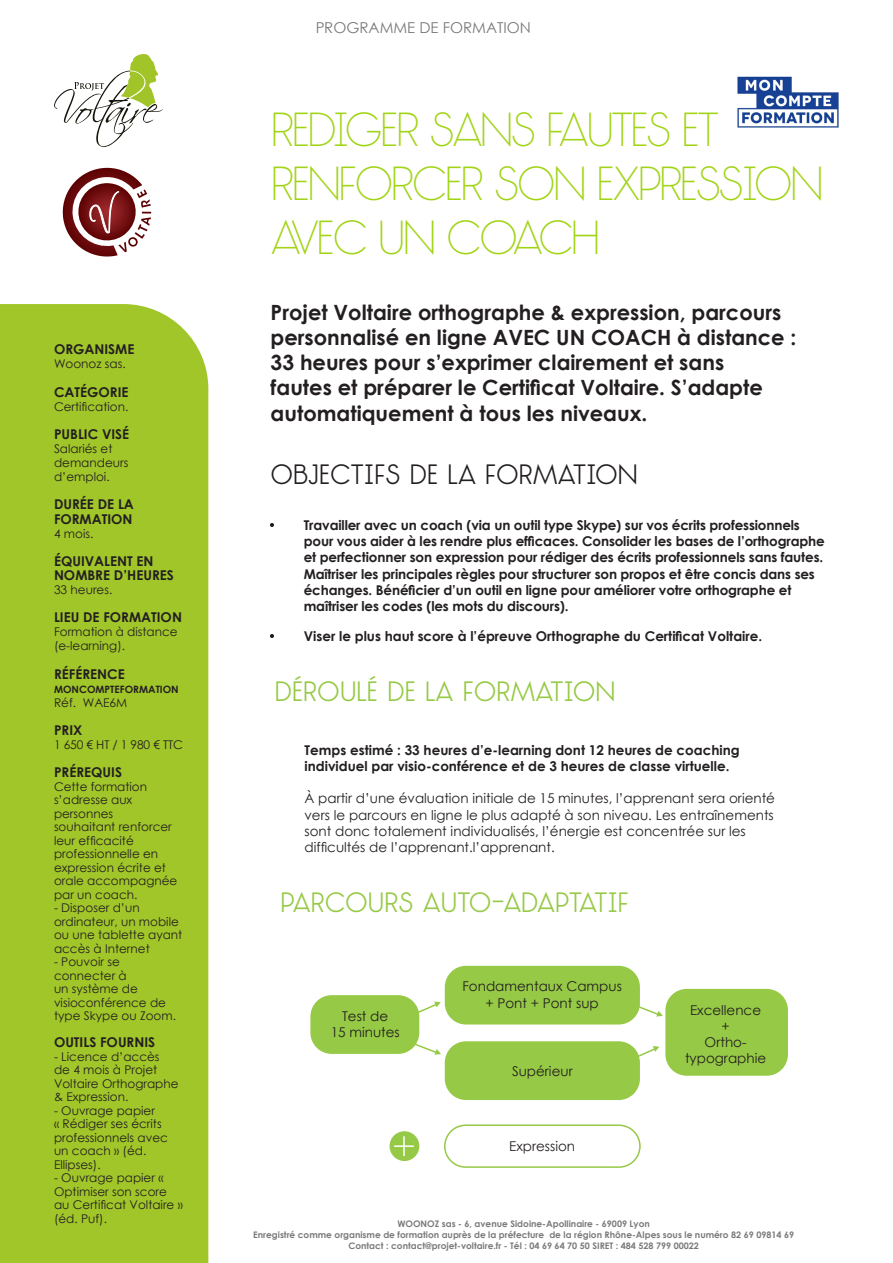
<style>
.page{position:relative;width:893px;height:1263px;background:#fff}
.page>*{position:absolute;margin:0;border:0;box-sizing:border-box;transform-origin:0 0}
.t1{font:100 45px/54px "TJ Evolette A";letter-spacing:-.06em;color:#a1d415}
.t2{font:300 26.4px "TJ Evolette A";color:#96c945}
.t3{font:300 26.4px "TJ Evolette A";color:#231f20}
.t4{font:700 21px/25.2px "Century Gothic";color:#231f20}
.t5{font:15px "Century Gothic";color:#231f20}
.t6{font:700 13.5px/16.2px "Century Gothic";letter-spacing:-.01em;color:#231f20}
.t7{font:13.5px/16.2px "Century Gothic";color:#231f20}
.t8{font:12px/13.5px "Century Gothic";color:#231f20}
.t9{font:700 10.2px "Century Gothic";color:#231f20}
.t10{font:700 9px/10.8px "Century Gothic";color:#231f20;text-align:center}
</style>
<div class="page">
<div style="left:0;top:304px;width:208px;height:959px;background:#a1c629"></div>
<svg style="left:54px;top:54px;width:109px;height:93px"></svg>
<svg style="left:62px;top:168px;width:89px;height:89px"></svg>
<svg style="left:270px;top:523px;width:4px;height:4px"></svg>
<svg style="left:270px;top:634px;width:4px;height:4px"></svg>
<img style="left:737px;top:76px;width:102px;height:52px">
<div style="left:310px;top:995px;width:109px;height:59px;background:#96c945;border-radius:21px"></div>
<div style="left:665px;top:989px;width:123px;height:87px;background:#96c945;border-radius:21px"></div>
<div style="left:445px;top:966px;width:195px;height:58px;background:#96c945;border-radius:21px"></div>
<div style="left:444px;top:1124px;width:197px;height:44px;border:2px solid #96c945;border-radius:21px"></div>
<div style="left:445px;top:1041px;width:195px;height:59px;background:#96c945;border-radius:21px"></div>
<svg style="left:412px;top:1001px;width:29px;height:16px"></svg>
<svg style="left:632px;top:1046px;width:27px;height:15px"></svg>
<svg style="left:411px;top:1041px;width:30px;height:14px"></svg>
<svg style="left:635px;top:1003px;width:28px;height:13px"></svg>
<div style="left:390px;top:1131px;width:29px;height:30px;background:#96c945;border-radius:50%"></div>
<hr style="left:403px;top:1136px;width:2px;height:20px;background:#fff">
<hr style="left:394px;top:1145px;width:20px;height:2px;background:#fff">
<p class="t6" style="left:54px;top:341px;width:82px">ORGANISME</p>
<p class="t8" style="left:54px;top:357px;width:73px">Woonoz sas.</p>
<p class="t6" style="left:54px;top:383px;width:76px">CATÉGORIE</p>
<p class="t8" style="left:54px;top:399px;width:76px">Certification.</p>
<p class="t6" style="left:54px;top:425px;width:77px">PUBLIC VISÉ</p>
<p class="t8" style="left:54px;top:441px;width:76px;line-height:14.1px">Salariés et demandeurs d’emploi.</p>
<p class="t6" style="left:54px;top:497px;width:81px;line-height:14.1px">DURÉE DE LA<br>FORMATION</p>
<p class="t8" style="left:54px;top:526px;width:41px">4 mois.</p>
<p class="t6" style="left:54px;top:553px;width:121px;line-height:14.1px">ÉQUIVALENT EN<br>NOMBRE D’HEURES</p>
<p class="t8" style="left:54px;top:583px;width:60px">33 heures.</p>
<p class="t6" style="left:54px;top:609px;width:129px">LIEU DE FORMATION</p>
<p class="t8" style="left:54px;top:625px;width:125px;line-height:14.1px">Formation à distance (e-learning).</p>
<p class="t6" style="left:54px;top:665px;width:72px">RÉFÉRENCE</p>
<p class="t9" style="left:54px;top:681px;width:126px">MONCOMPTEFORMATION</p>
<p class="t8" style="left:54px;top:696px;width:75px">Réf. WAE6M</p>
<p class="t6" style="left:54px;top:721px;width:30px">PRIX</p>
<p class="t8" style="left:54px;top:738px;width:130px">1 650 € HT / 1 980 € TTC</p>
<p class="t6" style="left:54px;top:763px;width:70px">PRÉREQUIS</p>
<p class="t8" style="left:54px;top:779px;width:125px">Cette formation s’adresse aux personnes souhaitant renforcer leur efficacité professionnelle en expression écrite et orale accompagnée par un coach.</p>
<p class="t8" style="left:54px;top:901px;width:130px">- Disposer d’un ordinateur, un mobile ou une tablette ayant accès à Internet</p>
<p class="t8" style="left:54px;top:955px;width:124px">- Pouvoir se connecter à<br>un système de visioconférence de type Skype ou Zoom.</p>
<p class="t6" style="left:54px;top:1033px;width:103px">OUTILS FOURNIS</p>
<p class="t8" style="left:54px;top:1049px;width:126px">- Licence d’accès de 4 mois à Projet<br>Voltaire Orthographe &amp; Expression.</p>
<p class="t8" style="left:54px;top:1103px;width:116px">- Ouvrage papier<br>« Rédiger ses écrits professionnels avec un coach » (éd.<br>Ellipses).</p>
<p class="t8" style="left:54px;top:1171px;width:130px">- Ouvrage papier «<br>Optimiser son score au Certificat Voltaire » (éd. Puf).</p>
<p class="t5" style="left:315px;top:17px;width:217px">PROGRAMME DE FORMATION</p>
<p class="t1" style="left:271px;top:103px;width:555px">REDIGER SANS FAUTES ET<br>RENFORCER SON EXPRESSION<br>AVEC UN COAC</p>
<p class="t1" style="left:571px;top:211px;width:31px">H</p>
<p class="t4" style="left:271px;top:299px;width:527px">Projet Voltaire orthographe &amp; expression, parcours personnalisé en ligne AVEC UN COACH à distance :</p>
<p class="t4" style="left:271px;top:349px;width:494px">33 heures pour s’exprimer clairement et sans fautes et préparer le Certificat Voltaire. S’adapte automatiquement à tous les niveaux.</p>
<p class="t3" style="left:271px;top:459px;width:369px">OBJECTIFS DE LA FORMATION</p>
<p class="t6" style="left:304px;top:516px;width:523px">Travailler avec un coach (via un outil type Skype) sur vos écrits professionnels pour vous aider à les rendre plus efficaces. Consolider les bases de l’orthographe et perfectionner son expression pour rédiger des écrits professionnels sans fautes.<br>Maîtriser les principales règles pour structurer son propos et être concis dans ses échanges. Bénéficier d’un outil en ligne pour améliorer votre orthographe et maîtriser les codes (les mots du discours).</p>
<p class="t6" style="left:304px;top:627px;width:460px">Viser le plus haut score à l’épreuve Orthographe du Certificat Voltaire.</p>
<p class="t2" style="left:275px;top:675px;width:238px">DÉROULÉ DE LA FORMATI</p>
<p class="t2" style="left:573px;top:675px;width:41px">ON</p>
<p class="t6" style="left:304px;top:741px;width:437px">Temps estimé : 33 heures d’e-learning dont 12 heures de coaching individuel par visio-conférence et de 3 heures de classe virtuelle.</p>
<p class="t7" style="left:304px;top:790px;width:472px">À partir d’une évaluation initiale de 15 minutes, l’apprenant sera orienté vers le parcours en ligne le plus adapté à son niveau. Les entraînements sont donc totalement individualisés, l’énergie est concentrée sur les difficultés de l’apprenant.l’apprenant.</p>
<p class="t2" style="left:281px;top:886px;width:31px">PARC</p>
<p class="t2" style="left:345px;top:886px;width:176px">OURS AUTO-ADA</p>
<p class="t2" style="left:555px;top:886px;width:27px">PTATIF</p>
<p class="t7" style="left:342px;top:1007px;width:48px">Test de</p>
<p class="t7" style="left:331px;top:1024px;width:71px">15 minutes</p>
<p class="t7" style="left:462px;top:978px;width:161px">Fondamentaux Campus</p>
<p class="t7" style="left:486px;top:994px;width:115px">+ Pont + Pont sup</p>
<p class="t7" style="left:512px;top:1062px;width:62px">Supérieur</p>
<p class="t7" style="left:509px;top:1138px;width:68px">Expression</p>
<p class="t7" style="left:690px;top:1001px;width:73px">Excellence</p>
<p class="t7" style="left:721px;top:1017px;width:10px">+</p>
<p class="t7" style="left:705px;top:1034px;width:43px">Ortho-</p>
<p class="t7" style="left:685px;top:1050px;width:83px">typographie</p>
<p class="t10" style="left:253px;top:1218px;width:542px">WOONOZ sas - 6, avenue Sidoine-Apollinaire - 69009 Lyon<br>Enregistré comme organisme de formation auprès de la préfecture de la région Rhône-Alpes sous le numéro 82 69 09814 69<br>Contact : contact@projet-voltaire.fr - Tél : 04 69 64 70 50 SIRET : 484 528 799 00022</p>
</div>
